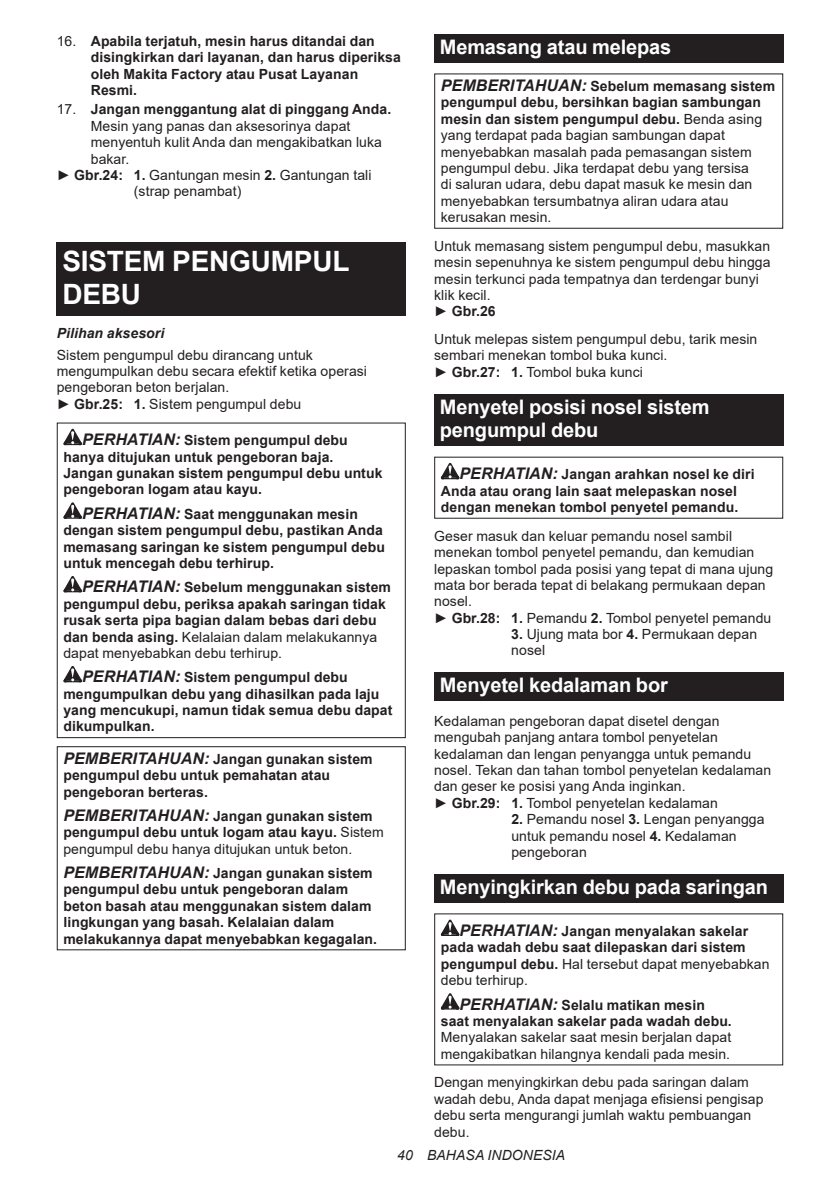
<style>
.page{position:relative;width:840px;height:1191px;background:#fff}
.page>*{position:absolute;margin:0;border:0;box-sizing:border-box;transform-origin:0 0}
.t1{font:700 28px/32.8px "Arial";letter-spacing:-.01em;color:#fff}
.t2{font:700 20px/23.4px "Arial";letter-spacing:-.01em;color:#fff}
.t3{font:14px/16.4px "Arial";letter-spacing:.005em;color:#231f20}
.t4{font:700 14px/16.4px "Arial";letter-spacing:.005em;color:#231f20}
.t5{font:italic 14px "Arial";letter-spacing:.005em;color:#231f20}
.t6{font:italic 700 14px "Arial";letter-spacing:.005em;color:#231f20}
.s1{font-weight:400}
.s2{font-weight:700}
.s3{font-style:italic;font-size:16px}
.s4{font-weight:700;font-style:italic;font-size:16px}
</style>
<div class="page">
<div style="left:57px;top:242px;width:348px;height:73px;background:#231f20"></div>
<svg style="left:63px;top:429px;width:19px;height:16px"></svg>
<svg style="left:63px;top:502px;width:19px;height:17px"></svg>
<svg style="left:63px;top:576px;width:19px;height:16px"></svg>
<svg style="left:63px;top:666px;width:19px;height:16px"></svg>
<div style="left:57px;top:422px;width:348px;height:316px;border:1px solid #231f20"></div>
<div style="left:57px;top:746px;width:348px;height:204px;border:1px solid #231f20"></div>
<div style="left:434px;top:34px;width:348px;height:29px;background:#231f20"></div>
<div style="left:434px;top:73px;width:348px;height:156px;border:1px solid #231f20"></div>
<div style="left:434px;top:394px;width:348px;height:52px;background:#231f20"></div>
<svg style="left:440px;top:463px;width:19px;height:16px"></svg>
<div style="left:434px;top:672px;width:348px;height:29px;background:#231f20"></div>
<div style="left:434px;top:874px;width:348px;height:28px;background:#231f20"></div>
<svg style="left:440px;top:919px;width:19px;height:17px"></svg>
<svg style="left:440px;top:993px;width:19px;height:16px"></svg>
<p class="t4" style="left:91px;top:33px;width:311px;text-indent:-34px"><span class="s1">16.</span> Apabila terjatuh, mesin harus ditandai dan disingkirkan dari layanan, dan harus diperiksa oleh Makita Factory atau Pusat Layanan Resmi.</p>
<p class="t4" style="left:57px;top:101px;width:336px"><span class="s1">17.</span> Jangan menggantung alat di pinggang Anda.</p>
<p class="t3" style="left:91px;top:118px;width:261px">Mesin yang panas dan aksesorinya dapat</p>
<p class="t3" style="left:91px;top:134px;width:292px">menyentuh kulit Anda dan mengakibatkan luka</p>
<p class="t3" style="left:91px;top:150px;width:40px">bakar.</p>
<p class="t3" style="left:57px;top:167px;width:316px">► <span class="s2">Gbr.24: 1.</span> Gantungan mesin <span class="s2">2.</span> Gantungan tali</p>
<p class="t3" style="left:134px;top:183px;width:109px">(strap penambat)</p>
<h1 class="t1" style="left:62px;top:245px;width:288px">SISTEM PENGUMPUL<br>DEBU</h1>
<p class="t6" style="left:57px;top:323px;width:109px">Pilihan aksesori</p>
<p class="t3" style="left:57px;top:346px;width:312px">Sistem pengumpul debu dirancang untuk mengumpulkan debu secara efektif ketika operasi pengeboran beton berjalan.<br>► <span class="s2">Gbr.25: 1.</span> Sistem pengumpul debu</p>
<p class="t4" style="left:63px;top:432px;width:320px;text-indent:19px"><span class="s3">PERHATIAN:</span> Sistem pengumpul debu hanya ditujukan untuk pengeboran baja.<br>Jangan gunakan sistem pengumpul debu untuk pengeboran logam atau kayu.</p>
<p class="t4" style="left:63px;top:506px;width:323px;text-indent:19px"><span class="s3">PERHATIAN:</span> Saat menggunakan mesin dengan sistem pengumpul debu, pastikan Anda memasang saringan ke sistem pengumpul debu untuk mencegah debu terhirup.</p>
<p class="t4" style="left:63px;top:579px;width:329px;text-indent:19px"><span class="s3">PERHATIAN:</span> Sebelum menggunakan sistem pengumpul debu, periksa apakah saringan tidak rusak serta pipa bagian dalam bebas dari debu dan benda asing. <span class="s1">Kelalaian dalam melakukannya dapat menyebabkan debu terhirup.</span></p>
<p class="t4" style="left:63px;top:669px;width:330px;text-indent:19px"><span class="s3">PERHATIAN:</span> Sistem pengumpul debu mengumpulkan debu yang dihasilkan pada laju yang mencukupi, namun tidak semua debu dapat dikumpulkan.</p>
<p class="t4" style="left:63px;top:751px;width:310px"><span class="s3">PEMBERITAHUAN:</span> Jangan gunakan sistem pengumpul debu untuk pemahatan atau pengeboran berteras.</p>
<p class="t4" style="left:63px;top:808px;width:322px"><span class="s3">PEMBERITAHUAN:</span> Jangan gunakan sistem pengumpul debu untuk logam atau kayu. <span class="s1">Sistem pengumpul debu hanya ditujukan untuk beton.</span></p>
<p class="t4" style="left:63px;top:865px;width:315px"><span class="s3">PEMBERITAHUAN:</span> Jangan gunakan sistem pengumpul debu untuk pengeboran dalam beton basah atau menggunakan sistem dalam lingkungan yang basah. Kelalaian dalam melakukannya dapat menyebabkan kegagalan.</p>
<h2 class="t2" style="left:439px;top:36px;width:233px">Memasang atau melepas</h2>
<p class="t3" style="left:440px;top:78px;width:336px"><span class="s4">PEMBERITAHUAN:</span> <span class="s2">Sebelum memasang sistem pengumpul debu, bersihkan bagian sambungan mesin dan sistem pengumpul debu.</span> Benda asing yang terdapat pada bagian sambungan dapat menyebabkan masalah pada pemasangan sistem pengumpul debu. Jika terdapat debu yang tersisa<br>di saluran udara, debu dapat masuk ke mesin dan menyebabkan tersumbatnya aliran udara atau kerusakan mesin.</p>
<p class="t3" style="left:434px;top:238px;width:338px">Untuk memasang sistem pengumpul debu, masukkan mesin sepenuhnya ke sistem pengumpul debu hingga mesin terkunci pada tempatnya dan terdengar bunyi klik kecil.<br>► <span class="s2">Gbr.26</span></p>
<p class="t3" style="left:434px;top:331px;width:324px">Untuk melepas sistem pengumpul debu, tarik mesin sembari menekan tombol buka kunci.<br>► <span class="s2">Gbr.27: 1.</span> Tombol buka kunci</p>
<h2 class="t2" style="left:439px;top:395px;width:271px">Menyetel posisi nosel sistem pengumpul debu</h2>
<p class="t4" style="left:440px;top:466px;width:315px;text-indent:19px"><span class="s3">PERHATIAN:</span> Jangan arahkan nosel ke diri<br>Anda atau orang lain saat melepaskan nosel dengan menekan tombol penyetel pemandu.</p>
<p class="t3" style="left:434px;top:527px;width:340px">Geser masuk dan keluar pemandu nosel sambil menekan tombol penyetel pemandu, dan kemudian lepaskan tombol pada posisi yang tepat di mana ujung mata bor berada tepat di belakang permukaan depan nosel.<br>► <span class="s2">Gbr.28: 1.</span> Pemandu <span class="s2">2.</span> Tombol penyetel pemandu</p>
<p class="t3" style="left:511px;top:626px;width:247px"><span class="s2">3.</span> Ujung mata bor <span class="s2">4.</span> Permukaan depan nosel</p>
<h2 class="t2" style="left:439px;top:674px;width:229px">Menyetel kedalaman bor</h2>
<p class="t3" style="left:434px;top:712px;width:338px">Kedalaman pengeboran dapat disetel dengan mengubah panjang antara tombol penyetelan kedalaman dan lengan penyangga untuk pemandu nosel. Tekan dan tahan tombol penyetelan kedalaman dan geser ke posisi yang Anda inginkan.<br>► <span class="s2">Gbr.29: 1.</span> Tombol penyetelan kedalaman</p>
<p class="t3" style="left:511px;top:811px;width:255px"><span class="s2">2.</span> Pemandu nosel <span class="s2">3.</span> Lengan penyangga untuk pemandu nosel <span class="s2">4.</span> Kedalaman pengeboran</p>
<h2 class="t2" style="left:439px;top:875px;width:329px">Menyingkirkan debu pada saringan</h2>
<p class="t4" style="left:440px;top:923px;width:330px;text-indent:19px"><span class="s3">PERHATIAN:</span> Jangan menyalakan sakelar pada wadah debu saat dilepaskan dari sistem pengumpul debu. <span class="s1">Hal tersebut dapat menyebabkan debu terhirup.</span></p>
<p class="t4" style="left:440px;top:996px;width:292px;text-align:center"><span class="s3">PERHATIAN:</span> Selalu matikan mesin<br>saat menyalakan sakelar pada wadah debu.</p>
<p class="t3" style="left:440px;top:1029px;width:292px">Menyalakan sakelar saat mesin berjalan dapat mengakibatkan hilangnya kendali pada mesin.</p>
<p class="t3" style="left:434px;top:1074px;width:331px">Dengan menyingkirkan debu pada saringan dalam wadah debu, Anda dapat menjaga efisiensi pengisap debu serta mengurangi jumlah waktu pembuangan debu.</p>
<p class="t5" style="left:397px;top:1146px;width:169px">40 BAHASA INDONESIA</p>
</div>
